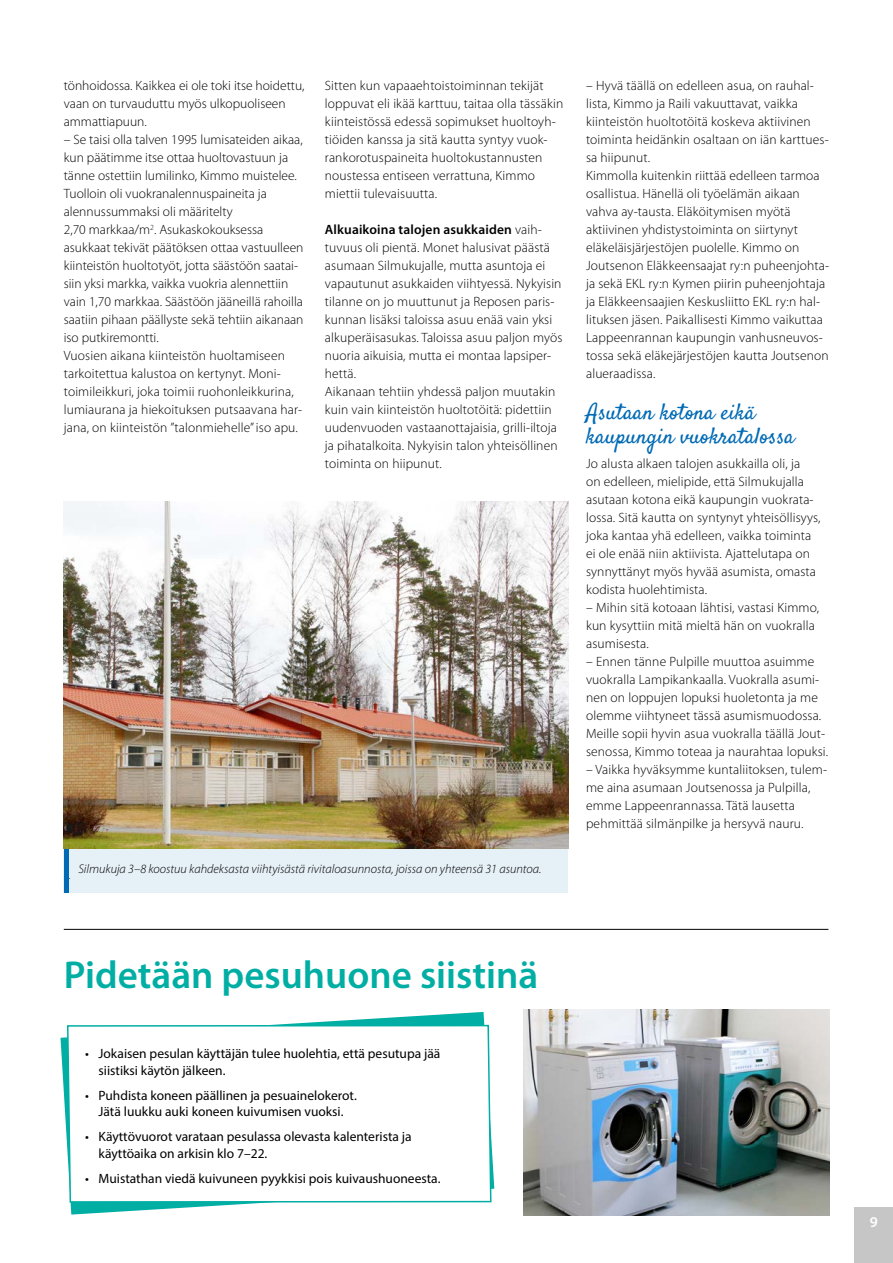
<style>
.page{position:relative;width:893px;height:1263px;background:#fff}
.page>*{position:absolute;margin:0;border:0;box-sizing:border-box;transform-origin:0 0}
.t1{font:600 39px "Myriad Pro";color:#00aea4}
.t2{font:22.5px/24px "Satisfy";color:#006ab5}
.t3{font:600 15px "Myriad Pro";color:#fff}
.t4{font:300 13.5px/18px "Myriad Pro";letter-spacing:.01em;color:#000}
.t5{font:13.5px/16.5px "Myriad Pro";color:#000}
.t6{font:italic 300 12.6px "Myriad Pro";color:#000}
.s1{font-weight:600}
</style>
<div class="page">
<div style="left:64px;top:846px;width:504px;height:46px;background:#e6f0f7"></div>
<div style="left:64px;top:846px;width:5px;height:46px;background:#006ab5"></div>
<img style="left:523px;top:1009px;width:306px;height:206px">
<img style="left:64px;top:502px;width:504px;height:346px">
<hr style="left:64px;top:929px;width:764px;height:1px;background:#000">
<svg style="left:61px;top:1012px;width:433px;height:202px"></svg>
<svg style="left:66px;top:1024px;width:426px;height:179px"></svg>
<div style="left:855px;top:1208px;width:38px;height:55px;background:#c6c6c6"></div>
<p class="t4" style="left:64px;top:77px;width:242px">tönhoidossa. Kaikkea ei ole toki itse hoidettu, vaan on turvauduttu myös ulkopuoliseen ammattiapuun.</p>
<p class="t4" style="left:64px;top:131px;width:241px">– Se taisi olla talven 1995 lumisateiden aikaa, kun päätimme itse ottaa huoltovastuun ja tänne ostettiin lumilinko, Kimmo muistelee.<br>Tuolloin oli vuokranalennuspaineita ja alennussummaksi oli määritelty<br>2,70 markkaa/m<sup>2</sup>. Asukaskokouksessa asukkaat tekivät päätöksen ottaa vastuulleen kiinteistön huoltotyöt, jotta säästöön saatai&shy;siin yksi markka, vaikka vuokria alennettiin vain 1,70 markkaa. Säästöön jääneillä rahoilla saatiin pihaan päällyste sekä tehtiin aikanaan iso putkiremontti.<br>Vuosien aikana kiinteistön huoltamiseen tarkoitettua kalustoa on kertynyt. Moni&shy;toimileikkuri, joka toimii ruohonleikkurina, lumiaurana ja hiekoituksen putsaavana har&shy;jana, on kiinteistön ”talonmiehelle” iso apu.</p>
<p class="t4" style="left:325px;top:77px;width:240px">Sitten kun vapaaehtoistoiminnan tekijät loppuvat eli ikää karttuu, taitaa olla tässäkin kiinteistössä edessä sopimukset huoltoyh&shy;tiöiden kanssa ja sitä kautta syntyy vuok&shy;rankorotuspaineita huoltokustannusten noustessa entiseen verrattuna, Kimmo miettii tulevaisuutta.</p>
<p class="t4" style="left:325px;top:221px;width:239px"><span class="s1">Alkuaikoina talojen asukkaiden</span> vaih&shy;tuvuus oli pientä. Monet halusivat päästä asumaan Silmukujalle, mutta asuntoja ei vapautunut asukkaiden viihtyessä. Nykyisin tilanne on jo muuttunut ja Reposen paris&shy;kunnan lisäksi taloissa asuu enää vain yksi alkuperäisasukas. Taloissa asuu paljon myös nuoria aikuisia, mutta ei montaa lapsiper&shy;hettä.<br>Aikanaan tehtiin yhdessä paljon muutakin kuin vain kiinteistön huoltotöitä: pidettiin uudenvuoden vastaanottajaisia, grilli-iltoja ja pihatalkoita. Nykyisin talon yhteisöllinen toiminta on hiipunut.</p>
<p class="t4" style="left:64px;top:869px;width:8px">–</p>
<p class="t6" style="left:78px;top:861px;width:465px">Silmukuja 3–8 koostuu kahdeksasta viihtyisästä rivitaloasunnosta, joissa on yhteensä 31 asuntoa.</p>
<p class="t4" style="left:586px;top:77px;width:245px">– Hyvä täällä on edelleen asua, on rauhal&shy;lista, Kimmo ja Raili vakuuttavat, vaikka kiinteistön huoltotöitä koskeva aktiivinen toiminta heidänkin osaltaan on iän karttues&shy;sa hiipunut.<br>Kimmolla kuitenkin riittää edelleen tarmoa osallistua. Hänellä oli työelämän aikaan vahva ay-tausta. Eläköitymisen myötä aktiivinen yhdistystoiminta on siirtynyt eläkeläisjärjestöjen puolelle. Kimmo on Joutsenon Eläkkeensaajat ry:n puheenjohta&shy;ja sekä EKL ry:n Kymen piirin puheenjohtaja ja Eläkkeensaajien Keskusliitto EKL ry:n hal&shy;lituksen jäsen. Paikallisesti Kimmo vaikuttaa Lappeenrannan kaupungin vanhusneuvos&shy;tossa sekä eläkejärjestöjen kautta Joutsenon alueraadissa.</p>
<h2 class="t2" style="left:586px;top:402px;width:210px">Asutaan kotona eikä kaupungin vuokratalossa</h2>
<p class="t4" style="left:586px;top:455px;width:236px">Jo alusta alkaen talojen asukkailla oli, ja<br>on edelleen, mielipide, että Silmukujalla asutaan kotona eikä kaupungin vuokrata&shy;lossa. Sitä kautta on syntynyt yhteisöllisyys, joka kantaa yhä edelleen, vaikka toiminta ei ole enää niin aktiivista. Ajattelutapa on synnyttänyt myös hyvää asumista, omasta kodista huolehtimista.</p>
<p class="t4" style="left:586px;top:599px;width:235px">– Mihin sitä kotoaan lähtisi, vastasi Kimmo, kun kysyttiin mitä mieltä hän on vuokralla asumisesta.</p>
<p class="t4" style="left:586px;top:653px;width:244px">– Ennen tänne Pulpille muuttoa asuimme vuokralla Lampikankaalla. Vuokralla asumi&shy;nen on loppujen lopuksi huoletonta ja me olemme viihtyneet tässä asumismuodossa.<br>Meille sopii hyvin asua vuokralla täällä Jout&shy;senossa, Kimmo toteaa ja naurahtaa lopuksi.</p>
<p class="t4" style="left:586px;top:761px;width:243px">– Vaikka hyväksymme kuntaliitoksen, tulem&shy;me aina asumaan Joutsenossa ja Pulpilla, emme Lappeenrannassa. Tätä lausetta pehmittää silmänpilke ja hersyvä nauru.</p>
<h1 class="t1" style="left:64px;top:950px;width:476px">Pidetään pesuhuone siistinä</h1>
<p class="t5" style="left:99px;top:1045px;width:343px;text-indent:-14px">• Jokaisen pesulan käyttäjän tulee huolehtia, että pesutupa jää siistiksi käytön jälkeen.</p>
<p class="t5" style="left:85px;top:1087px;width:273px;text-align:center">• Puhdista koneen päällinen ja pesuainelokerot.<br>Jätä luukku auki koneen kuivumisen vuoksi.</p>
<p class="t5" style="left:99px;top:1128px;width:315px;text-indent:-14px">• Käyttövuorot varataan pesulassa olevasta kalenterista ja käyttöaika on arkisin klo 7–22.</p>
<p class="t5" style="left:85px;top:1170px;width:357px">• Muistathan viedä kuivuneen pyykkisi pois kuivaushuoneesta.</p>
<p class="t3" style="left:870px;top:1213px;width:10px">9</p>
</div>
